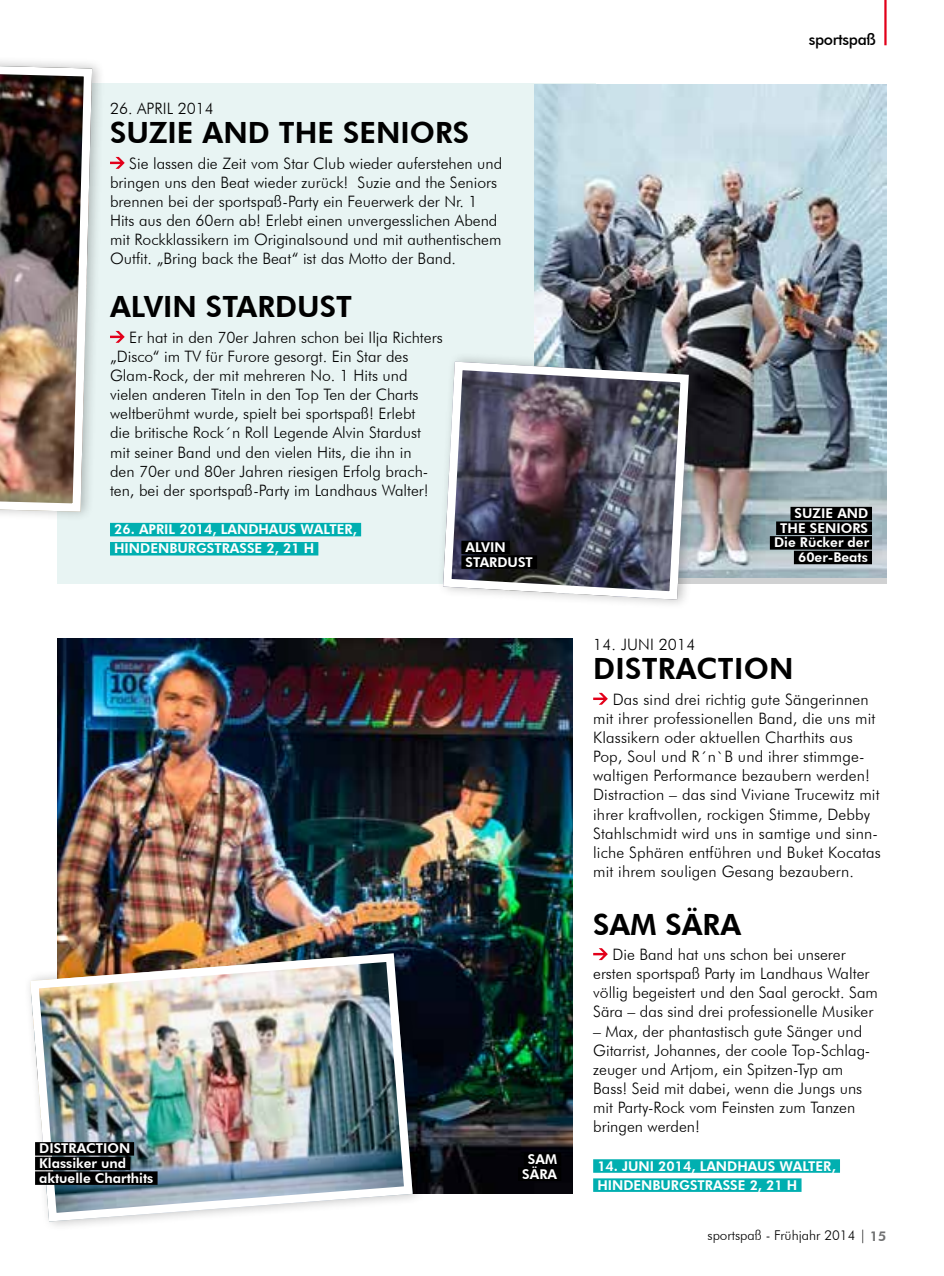
<style>
.page{position:relative;width:944px;height:1276px;background:#fff}
.page>*{position:absolute;margin:0;border:0;box-sizing:border-box;transform-origin:0 0}
.t1{font:800 29.25px "Futura BT";color:#000}
.t2{font:300 15.75px/19.1px "Futura BT";color:#000}
.t3{font:500 15.75px "Futura BT";letter-spacing:-.025em;color:#000}
.t4{font:800 13.5px/14.6px "Futura BT";color:#fff}
.t5{font:300 13.5px "Futura BT";color:#000}
.s1{color:#000}
.s2{font-weight:800;color:#707172}
</style>
<div class="page">
<img style="left:57px;top:638px;width:516px;height:555px">
<hr style="left:884px;top:0;width:3px;height:45px;background:#e2001a">
<div style="left:57px;top:83px;width:539px;height:501px;background:#e8f4f3"></div>
<div style="left:110px;top:523px;width:251px;height:13px;background:#00afb0"></div>
<div style="left:110px;top:542px;width:208px;height:13px;background:#00afb0"></div>
<svg style="left:110px;top:331px;width:15px;height:12px"></svg>
<div style="left:0;top:42px;width:106px;height:480px;background:#000;opacity:.25"></div>
<img style="left:0;top:49px;width:96px;height:467px">
<svg style="left:593px;top:693px;width:15px;height:12px"></svg>
<div style="left:593px;top:1159px;width:247px;height:13px;background:#00afb0"></div>
<div style="left:593px;top:1178px;width:208px;height:14px;background:#00afb0"></div>
<svg style="left:593px;top:948px;width:15px;height:12px"></svg>
<div style="left:524px;top:1152px;width:37px;height:14px;background:#000"></div>
<div style="left:518px;top:1167px;width:43px;height:14px;background:#000"></div>
<img style="left:534px;top:85px;width:353px;height:492px">
<svg style="left:110px;top:157px;width:15px;height:12px"></svg>
<div style="left:790px;top:507px;width:82px;height:13px;background:#000"></div>
<div style="left:776px;top:521px;width:96px;height:14px;background:#000"></div>
<div style="left:770px;top:536px;width:102px;height:13px;background:#000"></div>
<div style="left:794px;top:551px;width:78px;height:13px;background:#000"></div>
<div style="left:436px;top:351px;width:266px;height:259px;background:#000;opacity:.25"></div>
<img style="left:443px;top:362px;width:246px;height:238px">
<div style="left:443px;top:362px;width:246px;height:237px;border:8px solid #fff;border-radius:12px"></div>
<div style="left:461px;top:541px;width:49px;height:13px;background:#000"></div>
<div style="left:461px;top:555px;width:76px;height:14px;background:#000"></div>
<div style="left:23px;top:943px;width:403px;height:288px;background:#000;opacity:.25"></div>
<img style="left:26px;top:949px;width:391px;height:276px">
<div style="left:35px;top:1142px;width:99px;height:13px;background:#000"></div>
<div style="left:35px;top:1156px;width:95px;height:14px;background:#000"></div>
<div style="left:35px;top:1171px;width:123px;height:14px;background:#000"></div>
<p class="t2" style="left:110px;top:99px;width:105px">26. APRI L 2014</p>
<h1 class="t1" style="left:110px;top:115px;width:361px">SUZIE AND THE SENIORS</h1>
<p class="t2" style="left:110px;top:153px;width:394px;text-indent:19px">Sie lassen die Zeit vom Star Club wieder auferstehen und bringen uns den Beat wieder zurück! Suzie and the Seniors brennen bei der sportspaß-Party ein Feuerwerk der N r. 1<br>Hits aus den 60ern ab! E rlebt einen unvergesslichen Abend mit Rockklassikern im Originalsound und mit authentischem Outfit. „Bring back the Beat“ ist das Motto der Band.</p>
<h1 class="t1" style="left:110px;top:289px;width:244px">ALVIN STARDUST</h1>
<p class="t2" style="left:110px;top:327px;width:334px;text-indent:19px">E r hat in den 70er Jahren schon bei I lja Richters „Disco“ im TV für Furore gesorgt. E in Star des Glam-Rock, der mit mehreren No. 1 Hits und vielen anderen Titeln in den Top Ten der Charts weltberühmt wurde, spielt bei sportspaß! E rlebt<br>die britische Rock´n Roll Legende Alvin Stardust mit seiner Band und den vielen Hits, die ihn in<br>den 70er und 80er Jahren riesigen Erfolg brach&shy;ten, bei der sportspaß-Party im Landhaus Walter!</p>
<p class="t4" style="left:114px;top:522px;width:34px">26. APRIL</p>
<p class="t4" style="left:114px;top:519px;width:244px;line-height:19.1px;text-indent:65px">2014, LANDHAUS WALTER,<br>H INDENBURGSTRASSE 2, 21 H</p>
<p class="t4" style="left:466px;top:540px;width:69px">ALVIN<br>STARDUST</p>
<p class="t4" style="left:39px;top:1141px;width:116px">DISTRACTION<span class="s1">.<br></span>KLASSIKER UND<br>AKTUELLE CHARTHITS</p>
<p class="t4" style="left:522px;top:1151px;width:41px;text-align:center">SAM<span class="s1">.<br></span>SÄRA<span class="s1">.</span></p>
<p class="t3" style="left:809px;top:30px;width:69px">sportspaß</p>
<p class="t4" style="left:770px;top:506px;width:104px;text-align:right">SUZIE AND<span class="s1">.<br></span>THE SENIORS<span class="s1">. .</span>DIE RÜCKER DER<span class="s1">. .</span>60ER-BEATS<span class="s1">.</span></p>
<p class="t2" style="left:593px;top:634px;width:104px">14. JUNI 2014</p>
<h1 class="t1" style="left:593px;top:651px;width:202px">DISTRACTION</h1>
<p class="t2" style="left:593px;top:689px;width:289px;text-indent:20px">Das sind drei richtig gute Sängerinnen mit ihrer professionellen Band, die uns mit Klassikern oder aktuellen Charthits aus Pop, Soul und R´n`B und ihrer stimmge&shy;waltigen Performance bezaubern werden!<br>Distraction – das sind Viviane Trucewitz mit ihrer kraftvollen, rockigen Stimme, Debby Stahlschmidt wird uns in samtige und sinn&shy;liche Sphären entführen und Buket Kocatas mit ihrem souligen Gesang bezaubern.</p>
<h1 class="t1" style="left:593px;top:906px;width:150px">SAM SÄRA</h1>
<p class="t2" style="left:593px;top:944px;width:286px;text-indent:19px">Die Band hat uns schon bei unserer ersten sportspaß Party im Landhaus Walter völlig begeistert und den Saal gerockt. Sam Sära – das sind drei professionelle Musiker</p>
<p class="t2" style="left:593px;top:1021px;width:279px">– Max, der phantastisch gute Sänger und Gitarrist, Johannes, der coole Top-Schlag&shy;zeuger und Artjom, ein Spitzen-Typ am Bass! Seid mit dabei, wenn die Jungs uns mit Party-Rock vom Feinsten zum Tanzen bringen werden!</p>
<p class="t4" style="left:597px;top:1158px;width:34px">14. JUNI</p>
<p class="t4" style="left:597px;top:1156px;width:240px;line-height:19.1px;text-indent:61px">2014, LANDHAUS WALTER,<br>H INDENBURGSTRASSE 2, 21 H</p>
<p class="t5" style="left:707px;top:1226px;width:180px">sportspaß - Frühjahr 2014 | <span class="s2">15</span></p>
</div>
